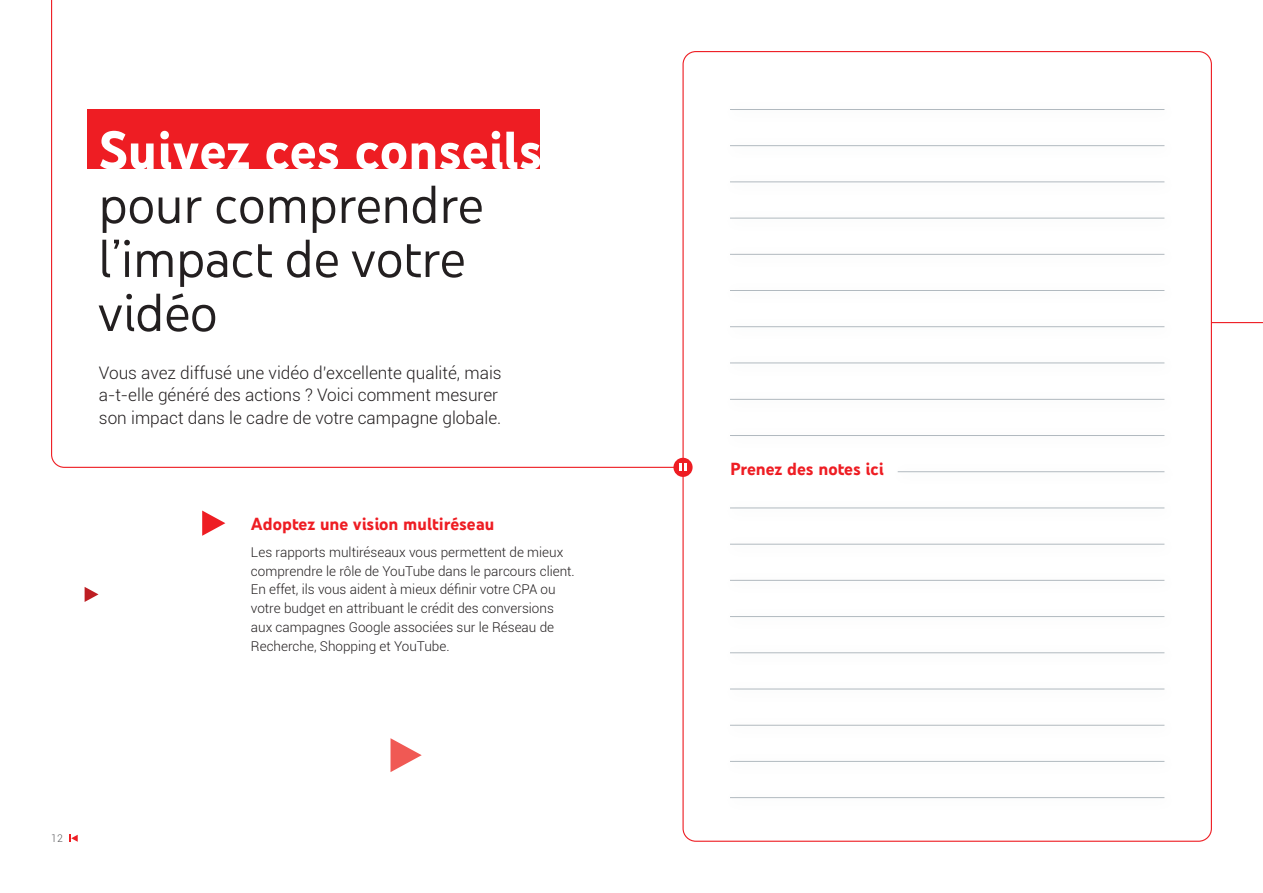
<style>
.page{position:relative;width:1263px;height:893px;background:#fff}
.page>*{position:absolute;margin:0;border:0;box-sizing:border-box;transform-origin:0 0}
.New_Header{font:54.75px/54px "You Tube Sans";color:#231f20}
.New_Step{font:700 18px "You Tube Sans";color:#ee1d23}
.New_intro{font:300 17.25px/22.5px "Roboto";color:#231f20}
.Body{font:300 13.5px/18.8px "Roboto";color:#231f20}
.YT_1{font:300 10.5px "Roboto";color:#57585a}
.s1{font-weight:700;color:#fff}
</style>
<div class="page">
<svg style="left:51px;top:0;width:631px;height:468px"></svg>
<div style="left:673px;top:458px;width:20px;height:19px;background:#ee1d23;border-radius:50%"></div>
<svg style="left:679px;top:463px;width:7px;height:8px"></svg>
<hr style="left:730px;top:109px;width:434px;height:1px;background:#b1b9bf">
<hr style="left:730px;top:399px;width:434px;height:1px;background:#b1b9bf">
<hr style="left:730px;top:254px;width:434px;height:1px;background:#b1b9bf">
<hr style="left:730px;top:544px;width:434px;height:1px;background:#b1b9bf">
<hr style="left:730px;top:181px;width:434px;height:1px;background:#b1b9bf">
<hr style="left:898px;top:471px;width:266px;height:1px;background:#b1b9bf">
<hr style="left:730px;top:326px;width:434px;height:1px;background:#b1b9bf">
<hr style="left:730px;top:145px;width:434px;height:1px;background:#b1b9bf">
<hr style="left:730px;top:435px;width:434px;height:1px;background:#b1b9bf">
<hr style="left:730px;top:290px;width:434px;height:1px;background:#b1b9bf">
<hr style="left:730px;top:218px;width:434px;height:1px;background:#b1b9bf">
<hr style="left:730px;top:507px;width:434px;height:1px;background:#b1b9bf">
<hr style="left:730px;top:362px;width:434px;height:1px;background:#b1b9bf">
<hr style="left:1211px;top:322px;width:52px;height:1px;background:#ee1d23">
<hr style="left:730px;top:725px;width:434px;height:1px;background:#b1b9bf">
<hr style="left:730px;top:616px;width:434px;height:1px;background:#b1b9bf">
<hr style="left:730px;top:797px;width:434px;height:1px;background:#b1b9bf">
<hr style="left:730px;top:580px;width:434px;height:1px;background:#b1b9bf">
<hr style="left:730px;top:761px;width:434px;height:1px;background:#b1b9bf">
<hr style="left:730px;top:689px;width:434px;height:1px;background:#b1b9bf">
<hr style="left:730px;top:652px;width:434px;height:1px;background:#b1b9bf">
<svg style="left:390px;top:738px;width:32px;height:34px"></svg>
<svg style="left:202px;top:511px;width:23px;height:25px"></svg>
<svg style="left:85px;top:587px;width:14px;height:15px"></svg>
<svg style="left:69px;top:835px;width:9px;height:7px"></svg>
<p class="New_Header" style="left:99px;top:119px;width:445px"><span class="s1">Suivez ces conseils </span>pour comprendre l’impact de votre vidéo</p>
<p class="New_intro" style="left:99px;top:361px;width:404px">Vous avez diffusé une vidéo d’excellente qualité, mais a-t-elle généré des actions ? Voici comment mesurer son impact dans le cadre de votre campagne globale.</p>
<p class="New_Step" style="left:251px;top:509px;width:245px">Adoptez une vision multiréseau</p>
<p class="Body" style="left:251px;top:542px;width:325px">Les rapports multiréseaux vous permettent de mieux comprendre le rôle de YouTube dans le parcours client.<br>En effet, ils vous aident à mieux définir votre CPA ou votre budget en attribuant le crédit des conversions aux campagnes Google associées sur le Réseau de Recherche, Shopping et YouTube.</p>
<p class="YT_1" style="left:51px;top:831px;width:13px">12</p>
<p class="New_Step" style="left:730px;top:454px;width:155px">Prenez des notes ici</p>
</div>
